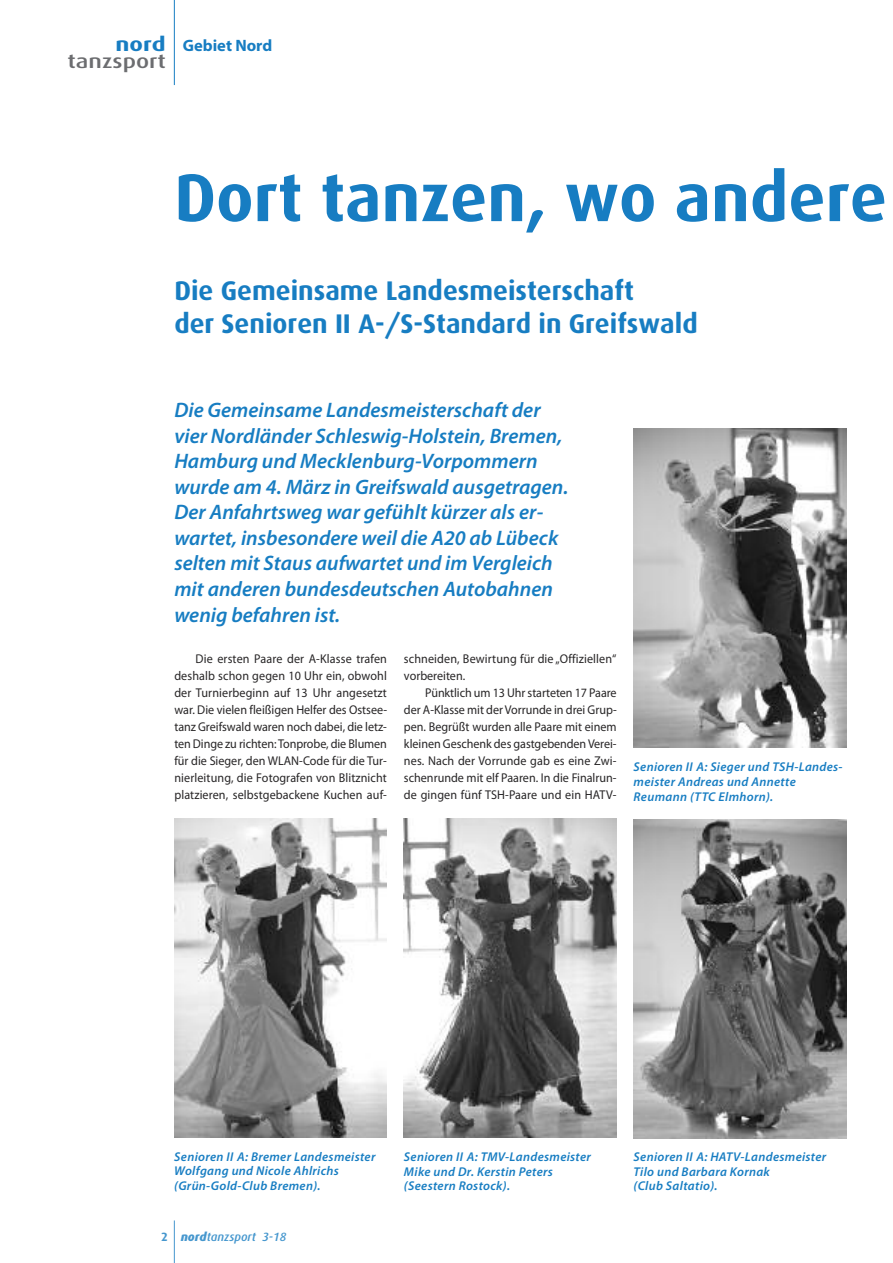
<style>
.page{position:relative;width:893px;height:1263px;background:#fff}
.page>*{position:absolute;margin:0;border:0;box-sizing:border-box;transform-origin:0 0}
.t1{font:700 67.5px "Dax";color:#177dc2}
.t2{font:700 27px/33px "Dax";color:#177dc2}
.t3{font:italic 600 21px/25.5px "Myriad Pro";color:#177dc2}
.t4{font:500 19.5px "Dax";color:#6c6d70;scale:1.25 1}
.t5{font:700 19.5px "Dax";color:#177dc2;scale:1.25 1}
.t6{font:700 16.5px "Myriad Pro";color:#177dc2}
.t7{font:12.75px/17px "Myriad Pro";letter-spacing:.01em;color:#272526;text-align:justify;scale:.95 1}
.t8{font:italic 600 12.75px/14.9px "Myriad Pro";letter-spacing:.025em;color:#177dc2}
.t9{font:italic 500 12px "Dax";color:#4697ce}
.s1{font-weight:700;font-style:normal}
.s2{font-weight:800}
</style>
<div class="page">
<hr style="left:174px;top:1220px;width:1px;height:43px;background:#4697ce">
<hr style="left:174px;top:0;width:1px;height:85px;background:#177dc2">
<img style="left:174px;top:818px;width:213px;height:319px">
<img style="left:404px;top:818px;width:213px;height:319px">
<img style="left:634px;top:429px;width:212px;height:319px">
<img style="left:634px;top:820px;width:212px;height:318px">
<h3 class="t5" style="left:116px;top:33px;width:42px">nord</h3>
<h3 class="t4" style="left:68px;top:50px;width:80px">tanzsport</h3>
<p class="t6" style="left:183px;top:39px;width:91px">Gebiet Nord</p>
<h1 class="t1" style="left:174px;top:160px;width:714px">Dort tanzen, wo andere</h1>
<h2 class="t2" style="left:174px;top:274px;width:525px">Die Gemeinsame Landesmeisterschaft<br>der Senioren II A-/S-Standard in Greifswald</h2>
<p class="t3" style="left:174px;top:399px;width:396px">Die Gemeinsame Landesmeisterschaft der vier Nordländer Schleswig-Holstein, Bremen, Hamburg und Mecklenburg-Vorpommern wurde am 4. März in Greifswald ausgetragen.<br>Der Anfahrtsweg war gefühlt kürzer als er&shy;wartet, insbesondere weil die A20 ab Lübeck selten mit Staus aufwartet und im Vergleich mit anderen bundesdeutschen Autobahnen wenig befahren ist.</p>
<p class="t7" style="left:174px;top:652px;width:226px;text-indent:21px">Die ersten Paare der A-Klasse trafen deshalb schon gegen 10 Uhr ein, obwohl der Turnierbeginn auf 13 Uhr angesetzt war. Die vielen fleißigen Helfer des Ostsee&shy;tanz Greifswald waren noch dabei, die letz&shy;ten Dinge zu richten: Tonprobe, die Blumen für die Sieger, den WLAN-Code für die Tur&shy;nierleitung, die Fotografen von Blitznicht platzieren, selbstgebackene Kuchen auf-</p>
<p class="t7" style="left:404px;top:652px;width:225px">schneiden, Bewirtung für die „Offiziellen“ vorbereiten.</p>
<p class="t7" style="left:404px;top:686px;width:225px;text-indent:21px">Pünktlich um 13 Uhr starteten 17 Paare der A-Klasse mit der Vorrunde in drei Grup&shy;pen. Begrüßt wurden alle Paare mit einem kleinen Geschenk des gastgebendenVerei&shy;nes. Nach der Vorrunde gab es eine Zwi&shy;schenrunde mit elf Paaren. In die Finalrun&shy;de gingen fünf TSH-Paare und ein HATV-</p>
<p class="t8" style="left:634px;top:760px;width:210px">Senioren II A: Sieger und TSH-Landes&shy;meister Andreas und Annette<br>Reumann (TTC Elmhorn).</p>
<p class="t8" style="left:174px;top:1150px;width:203px">Senioren II A: Bremer Landesmeister<br>Wolfgang und Nicole Ahlrichs (Grün-Gold-Club Bremen).</p>
<p class="t8" style="left:404px;top:1150px;width:189px">Senioren II A: TMV-Landesmeister<br>Mike und Dr. Kerstin Peters (Seestern Rostock).</p>
<p class="t8" style="left:634px;top:1150px;width:194px">Senioren II A: HATV-Landesmeister<br>Tilo und Barbara Kornak<br>(Club Saltatio).</p>
<p class="t9" style="left:161px;top:1230px;width:127px"><span class="s1">2</span> <span class="s2">nord</span>tanzsport 3-18</p>
</div>
